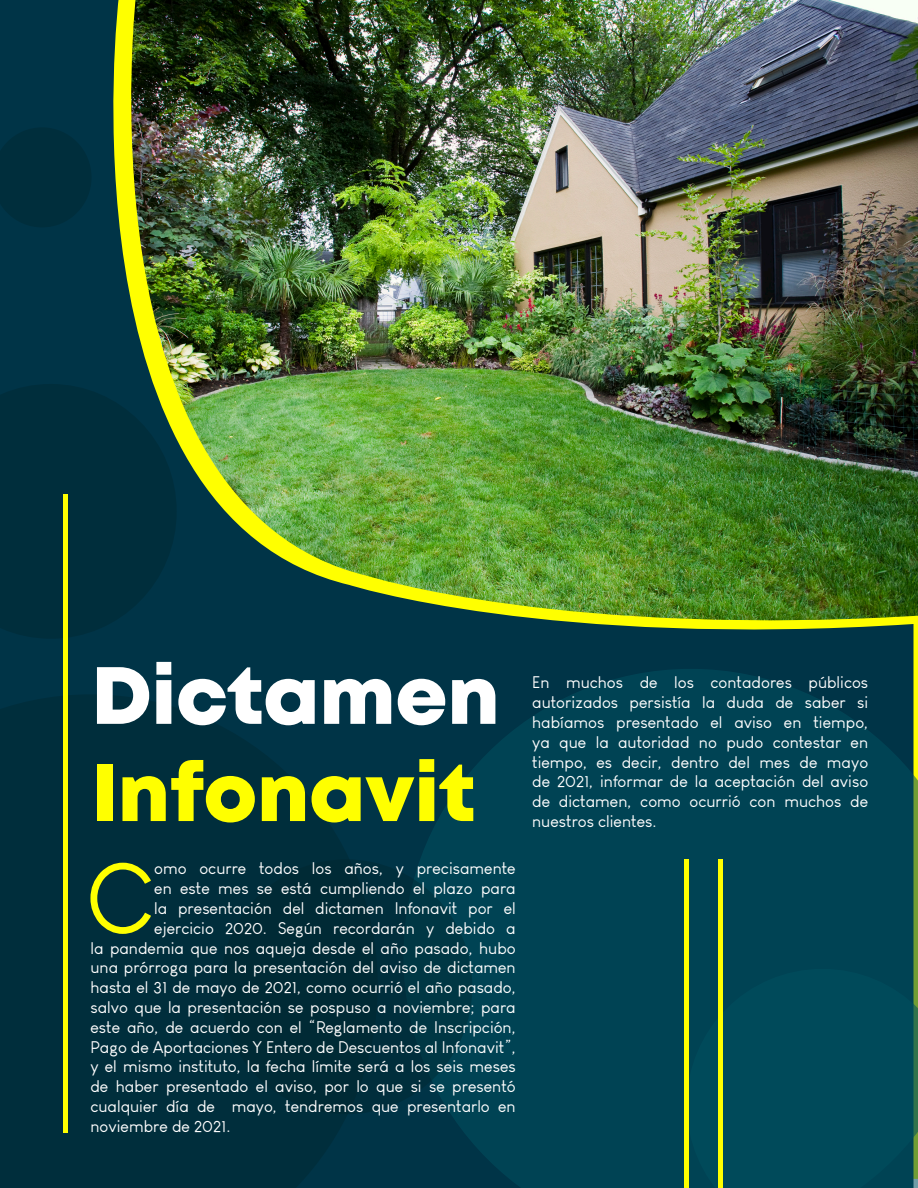
<style>
.page{position:relative;width:918px;height:1188px;background:#fff}
.page>*{position:absolute;margin:0;border:0;box-sizing:border-box;transform-origin:0 0}
.t1{font:99.6px "Louis George Cafe";color:#ff0}
.t2{font:81px/97.2px "Mont Heavy DEMO";color:#ff0}
.t3{font:16.5px/19.8px "Louis George Cafe";color:#fff;text-align:justify}
.s1{color:#fff}
</style>
<div class="page">
<img style="left:0;top:0;width:914px;height:1188px">
<svg style="left:403px;top:669px;width:515px;height:519px;background:#004151"></svg>
<div style="left:689px;top:969px;width:229px;height:219px;background:#004a5a"></div>
<svg style="left:0;top:694px;width:378px;height:494px;background:#002e3d"></svg>
<div style="left:220px;top:859px;width:252px;height:255px;background:linear-gradient(to right,#002630,#003643);border-radius:50%"></div>
<svg style="left:0;top:384px;width:177px;height:255px;background:#03323c"></svg>
<svg style="left:0;top:127px;width:92px;height:100px;background:#002f3d"></svg>
<div style="left:63px;top:494px;width:5px;height:639px;background:#ff0"></div>
<div style="left:684px;top:859px;width:5px;height:329px;background:#ff0"></div>
<div style="left:718px;top:859px;width:5px;height:329px;background:#ff0"></div>
<p class="t2" style="left:92px;top:651px;width:410px"><span class="s1">Dictamen<br></span>Infonavit</p>
<p class="t1" style="left:86px;top:840px;width:70px">C</p>
<p class="t3" style="left:154px;top:859px;width:363px">omo ocurre todos los años, y precisamente</p>
<p class="t3" style="left:154px;top:879px;width:363px">en este mes se está cumpliendo el plazo para</p>
<p class="t3" style="left:154px;top:898px;width:363px">la presentación del dictamen Infonavit por el</p>
<p class="t3" style="left:154px;top:918px;width:363px">ejercicio 2020. Según recordarán y debido a</p>
<p class="t3" style="left:90px;top:938px;width:427px">la pandemia que nos aqueja desde el año pasado, hubo</p>
<p class="t3" style="left:90px;top:958px;width:427px">una prórroga para la presentación del aviso de dictamen</p>
<p class="t3" style="left:90px;top:978px;width:427px">hasta el 31 de mayo de 2021, como ocurrió el año pasado,</p>
<p class="t3" style="left:90px;top:997px;width:427px">salvo que la presentación se pospuso a noviembre; para</p>
<p class="t3" style="left:90px;top:1017px;width:427px">este año, de acuerdo con el “Reglamento de Inscripción,</p>
<p class="t3" style="left:90px;top:1037px;width:427px">Pago de Aportaciones Y Entero de Descuentos al Infonavit”,</p>
<p class="t3" style="left:90px;top:1057px;width:427px">y el mismo instituto, la fecha límite será a los seis meses</p>
<p class="t3" style="left:90px;top:1077px;width:427px">de haber presentado el aviso, por lo que si se presentó</p>
<p class="t3" style="left:90px;top:1096px;width:427px">cualquier día de mayo, tendremos que presentarlo en</p>
<p class="t3" style="left:90px;top:1116px;width:141px">noviembre de 2021.</p>
<p class="t3" style="left:532px;top:673px;width:338px">En muchos de los contadores públicos autorizados persistía la duda de saber si habíamos presentado el aviso en tiempo, ya que la autoridad no pudo contestar en tiempo, es decir, dentro del mes de mayo de 2021, informar de la aceptación del aviso de dictamen, como ocurrió con muchos de nuestros clientes.</p>
</div>
